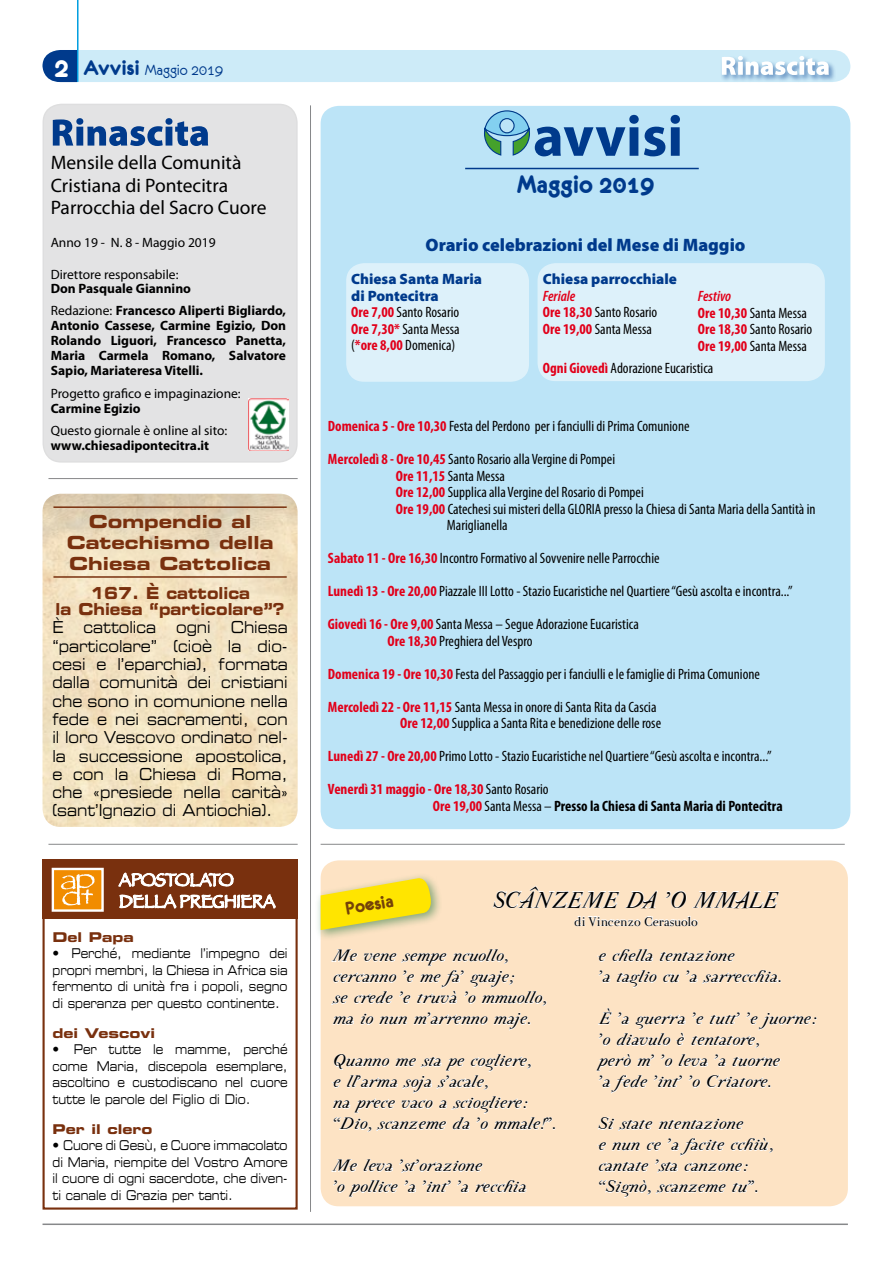
<style>
.page{position:relative;width:893px;height:1263px;background:#fff}
.page>*{position:absolute;margin:0;border:0;box-sizing:border-box;transform-origin:0 0}
.t1{font:italic 27px "Parma Petit";color:#000}
.t2{font:27px "Eurofurencebold";color:#003a8c}
.t3{font:italic 19.5px/21px "Parma Petit";color:#000;scale:1.1 1}
.t4{font:19.5px/22.5px "Myriad Pro";color:#000}
.t5{font:19.5px "Eurofurencebold";color:#744209}
.t6{font:18px/21px "Eurostile Bold Extended Two";color:#79300e;text-align:center}
.t7{font:900 18px "Myriad Pro";color:#003a8c}
.t8{font:16.5px/18.3px "Eurostile Extended Two";color:#000;text-align:justify;scale:.79 1}
.t9{font:16.5px/16.5px "Eurostile Bold Extended Two";color:#79300e;text-align:center;scale:.86 1}
.t10{font:16.5px "Eurofurenceregular";color:#003a8c}
.t11{font:condensed 15px/16.5px "Myriad Pro";color:#000}
.t12{font:700 condensed 15px/16.5px "Myriad Pro";color:#000}
.t13{font:15px "Parma Petit";color:#000}
.t14{font:900 15px "Myriad Pro";color:#003a8c}
.t15{font:13.5px/16.5px "Eurostile Extended Two";color:#000;text-align:justify}
.t16{font:700 13.5px/15px "Myriad Pro";color:#000}
.t17{font:13.5px "Myriad Pro";color:#000}
.t18{font:13.5px "Eurostile Bold Extended Two";color:#79300e}
.s1{font-family:"Eurofurencebold";font-size:30px;color:#fff}
.s2{font-family:"Eurofurencebold";font-size:22.5px}
.s3{font-weight:400}
.s4{font-weight:900;font-stretch:normal;color:#003a8c}
.s5{font-weight:700;color:#e2001a}
.s6{font-weight:600;font-style:italic;color:#e2001a}
.s7{color:#e2001a}
</style>
<div class="page">
<div style="left:321px;top:106px;width:529px;height:723px;background:#bce4f7;border-radius:18px"></div>
<hr style="left:77px;top:0;width:2px;height:82px;background:#009ee0">
<svg style="left:43px;top:50px;width:807px;height:32px;background:#c4e2f2"></svg>
<hr style="left:43px;top:1223px;width:805px;height:2px;background:#87888a">
<div style="left:43px;top:104px;width:254px;height:358px;background:#e3e3e4;border-radius:18px"></div>
<div style="left:43px;top:104px;width:255px;height:359px;border:2px solid #707173;border-radius:18px"></div>
<svg style="left:53px;top:118px;width:155px;height:28px"></svg>
<img style="left:249px;top:398px;width:40px;height:53px">
<div style="left:43px;top:860px;width:255px;height:349px;border:2px solid #79300e"></div>
<div style="left:43px;top:860px;width:255px;height:59px;background:#79300e"></div>
<svg style="left:118px;top:872px;width:158px;height:37px"></svg>
<div style="left:53px;top:869px;width:50px;height:42px;background:#f18c00"></div>
<div style="left:52px;top:868px;width:52px;height:44px;border:2px solid #fff"></div>
<svg style="left:61px;top:874px;width:34px;height:31px"></svg>
<img style="left:43px;top:494px;width:255px;height:333px">
<hr style="left:53px;top:506px;width:234px;height:2px;background:#79300e">
<hr style="left:53px;top:576px;width:234px;height:2px;background:#79300e">
<hr style="left:48px;top:478px;width:250px;height:1px;background:#87888a">
<hr style="left:310px;top:105px;width:1px;height:1107px;background:#87888a">
<hr style="left:48px;top:844px;width:250px;height:1px;background:#87888a">
<svg style="left:484px;top:110px;width:196px;height:46px"></svg>
<hr style="left:465px;top:168px;width:234px;height:1px;background:#003a8c">
<hr style="left:321px;top:844px;width:524px;height:1px;background:#87888a">
<div style="left:321px;top:860px;width:527px;height:346px;background:#fde3c4;border-radius:18px"></div>
<div style="left:314px;top:872px;width:128px;height:69px;background:#08692a;opacity:.5"></div>
<svg style="left:321px;top:877px;width:112px;height:53px"></svg>
<svg style="left:331px;top:949px;width:216px;height:82px"></svg>
<svg style="left:331px;top:1054px;width:225px;height:78px"></svg>
<svg style="left:324px;top:1159px;width:203px;height:41px"></svg>
<svg style="left:493px;top:886px;width:287px;height:41px"></svg>
<svg style="left:597px;top:948px;width:185px;height:40px"></svg>
<svg style="left:596px;top:1008px;width:221px;height:86px"></svg>
<svg style="left:597px;top:1117px;width:176px;height:81px"></svg>
<div style="left:538px;top:263px;width:287px;height:118px;background:#ddf1fa;border-radius:18px"></div>
<div style="left:346px;top:263px;width:183px;height:119px;background:#ddf1fa;border-radius:18px"></div>
<p class="t10" style="left:54px;top:62px;width:171px"><span class="s1">2</span> <span class="s2">Avvisi</span> Maggio 2019</p>
<h2 class="t4" style="left:51px;top:151px;width:217px">Mensile della Comunità<br>Cristiana di Pontecitra<br>Parrocchia del Sacro Cuore</h2>
<p class="t17" style="left:51px;top:234px;width:166px">Anno 19 - N. 8 - Maggio 2019</p>
<p class="t17" style="left:51px;top:266px;width:129px">Direttore responsabile:</p>
<p class="t16" style="left:51px;top:276px;width:237px;line-height:22.5px">Don Pasquale Giannino<br><span class="s3">Redazione:</span> Francesco Aliperti Bigliardo,</p>
<p class="t16" style="left:51px;top:318px;width:237px;text-align:justify">Antonio Cassese, Carmine Egizio, Don Rolando Liguori, Francesco Panetta, Maria Carmela Romano, Salvatore Sapio, Mariateresa Vitelli.</p>
<p class="t17" style="left:51px;top:385px;width:191px">Progetto grafico e impaginazione:</p>
<p class="t16" style="left:51px;top:400px;width:91px">Carmine Egizio</p>
<p class="t17" style="left:51px;top:422px;width:178px">Questo giornale è online al sito:</p>
<p class="t16" style="left:51px;top:438px;width:160px">www.chiesadipontecitra.it</p>
<p class="t6" style="left:67px;top:510px;width:208px">Compendio al<br>Catechismo della<br>Chiesa Cattolica</p>
<p class="t9" style="left:56px;top:584px;width:268px">167. È cattolica<br>la Chiesa “particolare”?</p>
<p class="t8" style="left:52px;top:618px;width:299px">È cattolica ogni Chiesa “particolare” (cioè la dio&shy;cesi e l’eparchia), formata dalla comunità dei cristiani che sono in comunione nella fede e nei sacramenti, con il loro Vescovo ordinato nel&shy;la successione apostolica, e con la Chiesa di Roma, che «presiede nella carità» (sant’Ignazio di Antiochia).</p>
<p class="t18" style="left:53px;top:927px;width:83px">Del Papa</p>
<p class="t15" style="left:53px;top:945px;width:237px">• Perché, mediante l’impegno dei propri membri, la Chiesa in Africa sia fermento di unità fra i popoli, segno di speranza per questo continente.</p>
<p class="t18" style="left:53px;top:1023px;width:104px">dei Vescovi</p>
<p class="t15" style="left:53px;top:1041px;width:237px">• Per tutte le mamme, perché come Maria, discepola esemplare, ascoltino e custodiscano nel cuore tutte le parole del Figlio di Dio.</p>
<p class="t18" style="left:53px;top:1119px;width:102px">Per il clero</p>
<p class="t15" style="left:53px;top:1137px;width:237px">• Cuore di Gesù, e Cuore immacolato di Maria, riempite del Vostro Amore il cuore di ogni sacerdote, che diven&shy;ti canale di Grazia per tanti.</p>
<h1 class="t2" style="left:517px;top:171px;width:139px">Maggio 2019</h1>
<p class="t7" style="left:425px;top:233px;width:321px">Orario celebrazioni del Mese di Maggio</p>
<p class="t11" style="left:351px;top:271px;width:132px"><span class="s4">Chiesa Santa Maria di Pontecitra<br></span><span class="s5">Ore 7,00</span> Santo Rosario<br><span class="s5">Ore 7,30*</span> Santa Messa (<span class="s5">*ore 8,00</span> Domenica)</p>
<p class="t14" style="left:543px;top:269px;width:135px">Chiesa parrocchiale</p>
<p class="t11" style="left:543px;top:287px;width:116px"><span class="s6">Feriale<br></span><span class="s5">Ore 18,30</span> Santo Rosario<br><span class="s5">Ore 19,00</span> Santa Messa</p>
<p class="t11" style="left:543px;top:360px;width:172px"><span class="s5">Ogni Giovedì</span> Adorazione Eucaristica</p>
<p class="t11" style="left:698px;top:288px;width:116px"><span class="s6">Festivo<br></span><span class="s5">Ore 10,30</span> Santa Messa<br><span class="s5">Ore 18,30</span> Santo Rosario<br><span class="s5">Ore 19,00</span> Santa Messa</p>
<p class="t11" style="left:328px;top:418px;width:363px"><span class="s5">Domenica 5 - Ore 10,30</span> Festa del Perdono per i fanciulli di Prima Comunione</p>
<p class="t11" style="left:328px;top:451px;width:289px"><span class="s5">Mercoledì 8 - Ore 10,45</span> Santo Rosario alla Vergine di Pompei</p>
<p class="t11" style="left:396px;top:467px;width:110px"><span class="s5">Ore 11,15</span> Santa Messa</p>
<p class="t11" style="left:396px;top:484px;width:249px"><span class="s5">Ore 12,00</span> Supplica alla Vergine del Rosario di Pompei</p>
<p class="t11" style="left:396px;top:500px;width:421px"><span class="s5">Ore 19,00</span> Catechesi sui misteri della GLORIA presso la Chiesa di Santa Maria della Santità in</p>
<p class="t11" style="left:447px;top:517px;width:62px">Mariglianella</p>
<p class="t11" style="left:328px;top:550px;width:333px"><span class="s5">Sabato 11 - Ore 16,30</span> Incontro Formativo al Sovvenire nelle Parrocchie</p>
<p class="t11" style="left:328px;top:583px;width:466px"><span class="s5">Lunedì 13 - Ore 20,00</span> Piazzale III Lotto - Stazio Eucaristiche nel Quartiere “Gesù ascolta e incontra...”</p>
<p class="t11" style="left:387px;top:616px;width:253px;text-indent:-60px"><span class="s5">Giovedì 16 - Ore 9,00</span> Santa Messa – Segue Adorazione Eucaristica<br><span class="s5">Ore 18,30</span> Preghiera del Vespro</p>
<p class="t11" style="left:328px;top:665px;width:434px"><span class="s5">Domenica 19 - Ore 10,30</span> Festa del Passaggio per i fanciulli e le famiglie di Prima Comunione</p>
<p class="t11" style="left:400px;top:698px;width:262px;text-indent:-72px"><span class="s5">Mercoledì 22 - Ore 11,15</span> Santa Messa in onore di Santa Rita da Cascia<br><span class="s5">Ore 12,00</span> Supplica a Santa Rita e benedizione delle rose</p>
<p class="t11" style="left:328px;top:748px;width:445px"><span class="s5">Lunedì 27 - Ore 20,00</span> Primo Lotto - Stazio Eucaristiche nel Quartiere “Gesù ascolta e incontra...”</p>
<p class="t12" style="left:433px;top:781px;width:351px;text-indent:-105px"><span class="s7">Venerdì 31 maggio - Ore 18,30</span> <span class="s3">Santo Rosario<br></span><span class="s7">Ore 19,00</span> <span class="s3">Santa Messa –</span> Presso la Chiesa di Santa Maria di Pontecitra</p>
<h1 class="t1" style="left:494px;top:885px;width:286px">SCÂNZEME DA ’O MMALE</h1>
<p class="t13" style="left:574px;top:913px;width:125px">di Vincenzo Cerasuolo</p>
<h2 class="t3" style="left:599px;top:945px;width:168px">e chella tentazione<br>’a taglio cu ’a sarrecchia.</h2>
<h2 class="t3" style="left:599px;top:1008px;width:199px">È ’a guerra ’e tutt’ ’e juorne: ’o diavulo è tentatore,<br>però m’ ’o leva ’a tuorne<br>’a fede ’int’ ’o Criatore.</h2>
<h2 class="t3" style="left:599px;top:1113px;width:160px">Si state ntentazione<br>e nun ce ’a facite cchiù, cantate ’sta canzone: “Signò, scanzeme tu”.</h2>
<h2 class="t5" style="left:344px;top:899px;width:50px;rotate:-10deg">Poesia</h2>
<h2 class="t3" style="left:333px;top:945px;width:196px">Me vene sempe ncuollo, cercanno ’e me fa’ guaje;<br>se crede ’e truvà ’o mmuollo, ma io nun m’arrenno maje.</h2>
<h2 class="t3" style="left:333px;top:1050px;width:204px">Quanno me sta pe cogliere,<br>e ll’arma soja s’acale,<br>na prece vaco a sciogliere: “Dio, scanzeme da ’o mmale!”.</h2>
<h2 class="t3" style="left:333px;top:1155px;width:177px">Me leva ’st’orazione<br>’o pollice ’a ’int’ ’a recchia</h2>
</div>
